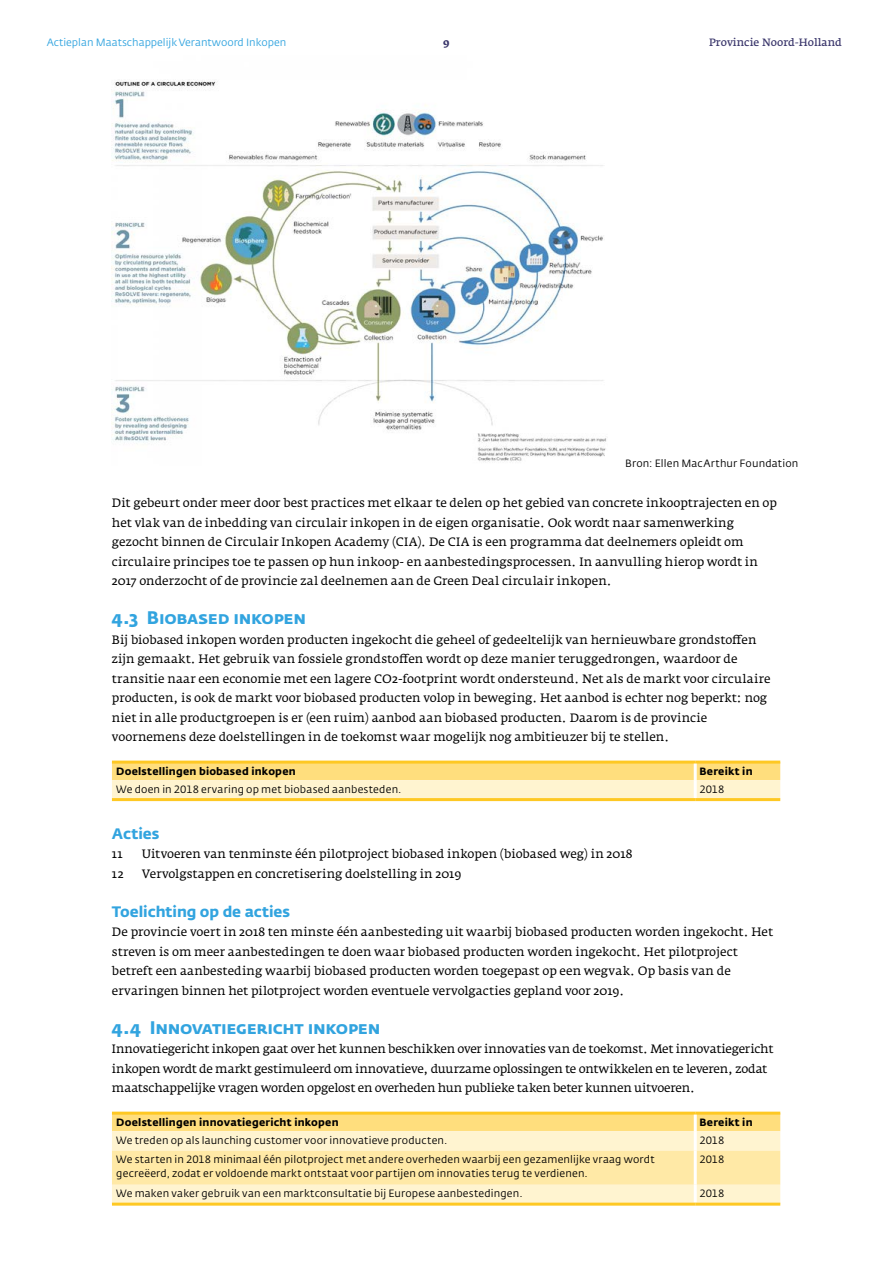
<style>
.page{position:relative;width:893px;height:1263px;background:#fff}
.page>*{position:absolute;margin:0;border:0;box-sizing:border-box;transform-origin:0 0}
.t1{font:700 18px "Fedra Sans Std";letter-spacing:-.015em;color:#32a4df}
.t2{font:700 15px "Fedra Sans Std";letter-spacing:-.005em;color:#32a4df}
.t3{font:12px/19.5px "Fedra Serif A Std";color:#000}
.t4{font:12px/19.5px "Fedra Serif A Std";letter-spacing:-.02em;color:#000}
.t5{font:10.5px/13.5px "Fedra Sans Std";letter-spacing:.015em;color:#000}
.t6{font:700 10.5px "Fedra Sans Std";letter-spacing:.02em;color:#000}
.t7{font:10.5px "Fedra Sans Std";color:#32a4df}
.t8{font:600 10.5px "Fedra Serif A Std";color:#3a366b}
.t9{font:700 10.5px "Fedra Serif A Std";color:#3a366b}
</style>
<div class="page">
<svg style="left:112px;top:764px;width:668px;height:34px;background:#ffe9a9"></svg>
<hr style="left:112px;top:761px;width:583px;height:3px;background:#fec823">
<hr style="left:695px;top:761px;width:85px;height:3px;background:#fec823">
<hr style="left:694px;top:764px;width:3px;height:16px;background:#fff">
<hr style="left:694px;top:780px;width:3px;height:18px;background:#fff">
<hr style="left:112px;top:798px;width:583px;height:3px;background:#fec823">
<hr style="left:695px;top:798px;width:85px;height:3px;background:#fec823">
<div style="left:112px;top:1115px;width:668px;height:16px;background:#ffde7d"></div>
<div style="left:112px;top:1131px;width:668px;height:71px;background:#fff4d0"></div>
<div style="left:112px;top:1151px;width:668px;height:34px;background:#ffe9a6"></div>
<hr style="left:112px;top:1112px;width:583px;height:3px;background:#fec823">
<hr style="left:695px;top:1112px;width:85px;height:3px;background:#fec823">
<hr style="left:694px;top:1115px;width:3px;height:16px;background:#fff">
<hr style="left:694px;top:1131px;width:3px;height:20px;background:#fff">
<hr style="left:694px;top:1151px;width:3px;height:34px;background:#fff">
<hr style="left:694px;top:1185px;width:3px;height:17px;background:#fff">
<hr style="left:112px;top:1202px;width:583px;height:3px;background:#fec823">
<hr style="left:695px;top:1202px;width:85px;height:3px;background:#fec823">
<img style="left:112px;top:80px;width:494px;height:382px">
<p class="t7" style="left:47px;top:36px;width:241px">Actieplan Maatschappelijk Verantwoord Inkopen</p>
<p class="t9" style="left:443px;top:36px;width:8px">9</p>
<p class="t8" style="left:709px;top:36px;width:134px">Provincie Noord-Holland</p>
<p class="t5" style="left:625px;top:456px;width:175px">Bron: Ellen MacArthur Foundation</p>
<p class="t3" style="left:112px;top:493px;width:667px">Dit gebeurt onder meer door best practices met elkaar te delen op het gebied van concrete inkooptrajecten en op het vlak van de inbedding van circulair inkopen in de eigen organisatie. Ook wordt naar samenwerking gezocht binnen de Circulair Inkopen Academy (CIA). De CIA is een programma dat deelnemers opleidt om circulaire principes toe te passen op hun inkoop- en aanbestedingsprocessen. In aanvulling hierop wordt in 2017 onderzocht of de provincie zal deelnemen aan de Green Deal circulair inkopen.</p>
<h1 class="t1" style="left:112px;top:606px;width:196px">4.3 Biobased inkopen</h1>
<p class="t3" style="left:112px;top:630px;width:660px">Bij biobased inkopen worden producten ingekocht die geheel of gedeeltelijk van hernieuwbare grondstoffen zijn gemaakt. Het gebruik van fossiele grondstoffen wordt op deze manier teruggedrongen, waardoor de transitie naar een economie met een lagere CO2-footprint wordt ondersteund. Net als de markt voor circulaire producten, is ook de markt voor biobased producten volop in beweging. Het aanbod is echter nog beperkt: nog niet in alle productgroepen is er (een ruim) aanbod aan biobased producten. Daarom is de provincie voornemens deze doelstellingen in de toekomst waar mogelijk nog ambitieuzer bij te stellen.</p>
<p class="t6" style="left:116px;top:764px;width:181px">Doelstellingen biobased inkopen</p>
<p class="t6" style="left:699px;top:764px;width:55px">Bereikt in</p>
<p class="t5" style="left:116px;top:782px;width:287px">We doen in 2018 ervaring op met biobased aanbesteden.</p>
<p class="t5" style="left:699px;top:782px;width:27px">2018</p>
<p class="t2" style="left:112px;top:824px;width:49px">Acties</p>
<p class="t3" style="left:112px;top:844px;width:12px">11</p>
<p class="t3" style="left:142px;top:844px;width:492px">Uitvoeren van tenminste één pilotproject biobased inkopen (biobased weg) in 2018</p>
<p class="t3" style="left:112px;top:864px;width:13px">12</p>
<p class="t3" style="left:142px;top:864px;width:321px">Vervolgstappen en concretisering doelstelling in 2019</p>
<p class="t2" style="left:112px;top:902px;width:180px">Toelichting op de acties</p>
<p class="t3" style="left:112px;top:922px;width:663px">De provincie voert in 2018 ten minste één aanbesteding uit waarbij biobased producten worden ingekocht. Het streven is om meer aanbestedingen te doen waar biobased producten worden ingekocht. Het pilotproject betreft een aanbesteding waarbij biobased producten worden toegepast op een wegvak. Op basis van de ervaringen binnen het pilotproject worden eventuele vervolgacties gepland voor 2019.</p>
<h1 class="t1" style="left:112px;top:1016px;width:270px">4.4 Innovatiegericht inkopen</h1>
<p class="t4" style="left:112px;top:1039px;width:663px">Innovatiegericht inkopen gaat over het kunnen beschikken over innovaties van de toekomst. Met innovatiegericht inkopen wordt de markt gestimuleerd om innovatieve, duurzame oplossingen te ontwikkelen en te leveren, zodat maatschappelijke vragen worden opgelost en overheden hun publieke taken beter kunnen uitvoeren.</p>
<p class="t6" style="left:116px;top:1115px;width:224px">Doelstellingen innovatiegericht inkopen</p>
<p class="t6" style="left:699px;top:1115px;width:55px">Bereikt in</p>
<p class="t5" style="left:116px;top:1133px;width:333px">We treden op als launching customer voor innovatieve producten.</p>
<p class="t5" style="left:699px;top:1133px;width:27px">2018</p>
<p class="t5" style="left:116px;top:1153px;width:540px">We starten in 2018 minimaal één pilotproject met andere overheden waarbij een gezamenlijke vraag wordt gecreëerd, zodat er voldoende markt ontstaat voor partijen om innovaties terug te verdienen.</p>
<p class="t5" style="left:699px;top:1153px;width:27px">2018</p>
<p class="t5" style="left:116px;top:1187px;width:408px">We maken vaker gebruik van een marktconsultatie bij Europese aanbestedingen.</p>
<p class="t5" style="left:699px;top:1187px;width:27px">2018</p>
</div>
